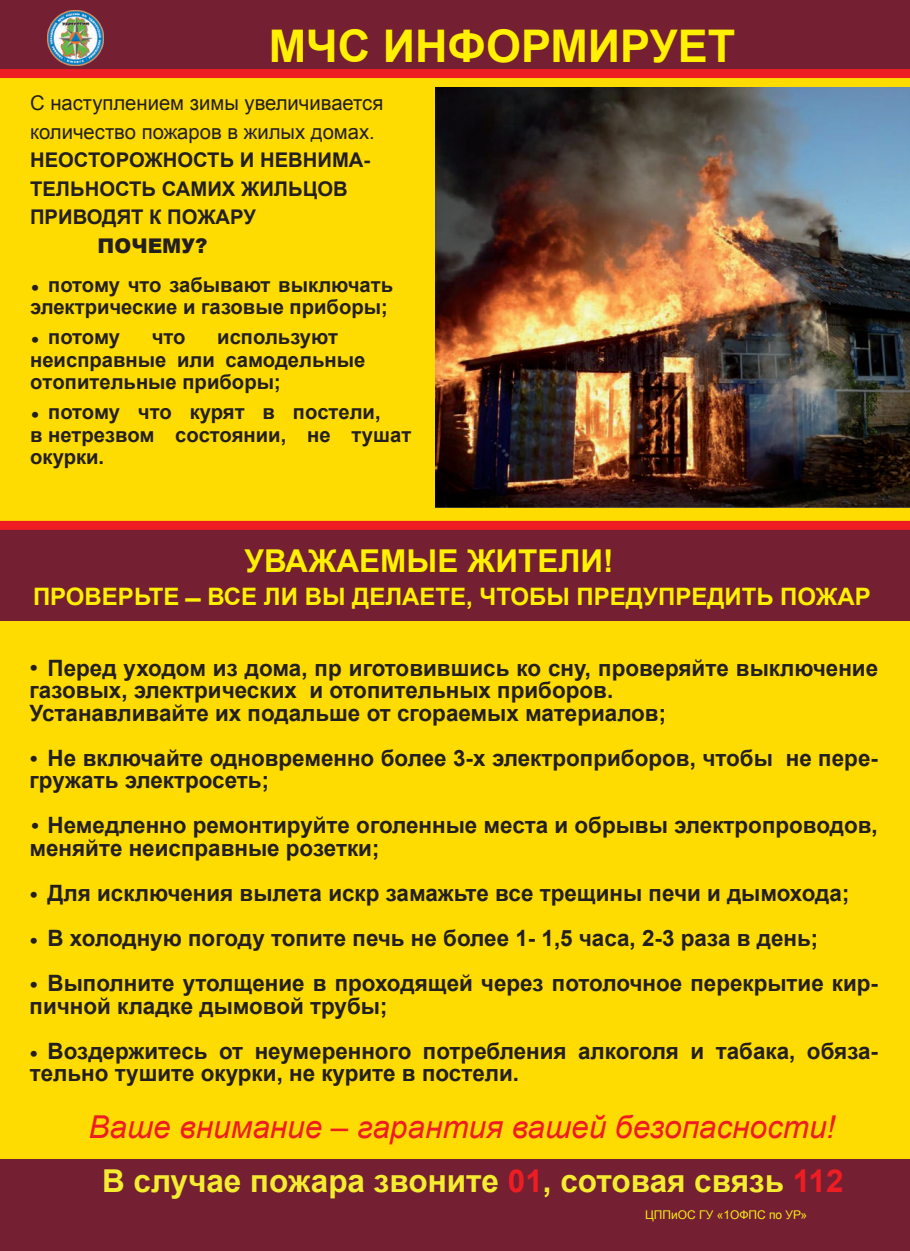
<style>
.page{position:relative;width:910px;height:1251px;background:#fff}
.page>*{position:absolute;margin:0;border:0;box-sizing:border-box;transform-origin:0 0}
.t1{font:700 45px "Arial";color:#fff101}
.t2{font:italic 31.5px "Arial";color:#ee1d23}
.t3{font:700 31.5px "Arial";color:#f4ed2f}
.t4{font:700 31.5px "Arial";color:#fff101}
.t5{font:700 24px "Arial";color:#fff101}
.t6{font:700 22.5px/45px "Arial";color:#231f20}
.t7{font:700 21px/45px "Arial";color:#231f20;text-align:justify}
.t8{font:700 20.25px/22.5px "Arial";color:#231f20}
.t9{font:20.25px/28.5px "Arial";color:#231f20}
.t10{font:900 20.25px "Arial";color:#231f20}
.t11{font:12px "Arial";color:#f7ee17}
.s1{font-size:21px}
.s2{color:#ee1d23}
</style>
<div class="page">
<div style="left:0;top:0;width:910px;height:1237px;background:#ffdc01"></div>
<div style="left:0;top:0;width:910px;height:70px;background:#751f32"></div>
<div style="left:0;top:526px;width:910px;height:94px;background:#751f32"></div>
<div style="left:0;top:1159px;width:910px;height:91px;background:#751f32"></div>
<div style="left:0;top:69px;width:910px;height:9px;background:#ee1d23"></div>
<div style="left:0;top:520px;width:910px;height:10px;background:#ee1d23"></div>
<img style="left:48px;top:11px;width:55px;height:55px">
<img style="left:436px;top:87px;width:474px;height:420px">
<h1 class="t1" style="left:269px;top:16px;width:468px">МЧС ИНФОРМИРУЕТ</h1>
<p class="t9" style="left:30px;top:89px;width:355px">С наступлением зимы увеличивается количество пожаров в жилых домах.</p>
<p class="t8" style="left:30px;top:147px;width:342px;line-height:28.5px">НЕОСТОРОЖНОСТЬ И НЕВНИМА-<br>ТЕЛЬНОСТЬ САМИХ ЖИЛЬЦОВ<br>ПРИВОДЯТ К ПОЖАРУ</p>
<p class="t10" style="left:98px;top:231px;width:111px">ПОЧЕМУ?</p>
<p class="t8" style="left:30px;top:274px;width:365px;text-align:right">потому что забывают выключать электрические и газовые приборы;</p>
<p class="t8" style="left:48px;top:326px;width:73px">потому</p>
<p class="t8" style="left:152px;top:326px;width:35px">что</p>
<p class="t7" style="left:31px;top:265px;width:9px">•</p>
<p class="t8" style="left:30px;top:326px;width:337px;text-indent:187px">используют неисправные или самодельные отопительные приборы;</p>
<p class="t8" style="left:30px;top:401px;width:383px;text-indent:18px">потому что курят в постели,<br>в нетрезвом состоянии, не тушат окурки.</p>
<p class="t7" style="left:31px;top:317px;width:9px">•</p>
<p class="t7" style="left:31px;top:392px;width:9px">•</p>
<h2 class="t4" style="left:244px;top:540px;width:371px">УВАЖАЕМЫЕ ЖИТЕЛИ!</h2>
<p class="t5" style="left:33px;top:580px;width:839px">ПРОВЕРЬТЕ ВСЕ ЛИ ВЫ ДЕЛАЕТЕ, ЧТОБЫ ПРЕДУПРЕДИТЬ ПОЖАР</p>
<p class="t6" style="left:30px;top:657px;width:850px;line-height:22.5px;text-indent:18px">Перед уходом из дома, пр иготовившись ко сну, проверяйте выключение газовых, электрических и отопительных приборов.<br>Устанавливайте их подальше от сгораемых материалов;</p>
<p class="t6" style="left:30px;top:747px;width:850px;line-height:22.5px;text-indent:18px">Не включайте одновременно более 3-х электроприборов, чтобы не пере&shy;гружать электросеть;</p>
<p class="t7" style="left:30px;top:646px;width:9px">•</p>
<p class="t7" style="left:30px;top:736px;width:9px">•</p>
<p class="t6" style="left:31px;top:803px;width:848px"><span class="s1">•</span> Немедленно ремонтируйте оголенные места и обрывы электропроводов,</p>
<p class="t6" style="left:48px;top:826px;width:832px;text-indent:-18px">меняйте неисправные розетки;<br>Для исключения вылета искр замажьте все трещины печи и дымохода;<br>В холодную погоду топите печь не более 1- 1,5 часа, 2-3 раза в день; Выполните утолщение в проходящей через потолочное перекрытие кир-</p>
<p class="t6" style="left:48px;top:983px;width:832px;text-indent:-18px">пичной кладке дымовой трубы;<br>Воздержитесь от неумеренного потребления алкоголя и табака, обяза-</p>
<p class="t6" style="left:30px;top:1051px;width:491px">тельно тушите окурки, не курите в постели.</p>
<p class="t7" style="left:30px;top:872px;width:9px">• • •</p>
<p class="t7" style="left:30px;top:1031px;width:9px">•</p>
<h2 class="t2" style="left:88px;top:1106px;width:748px">Ваше внимание – гарантия вашей безопасности!</h2>
<h2 class="t3" style="left:102px;top:1159px;width:743px">В случае пожара звоните <span class="s2">01</span>, сотовая связь <span class="s2">112</span></h2>
<p class="t11" style="left:645px;top:1206px;width:164px">ЦППиОС ГУ «1ОФПС по УР»</p>
</div>
